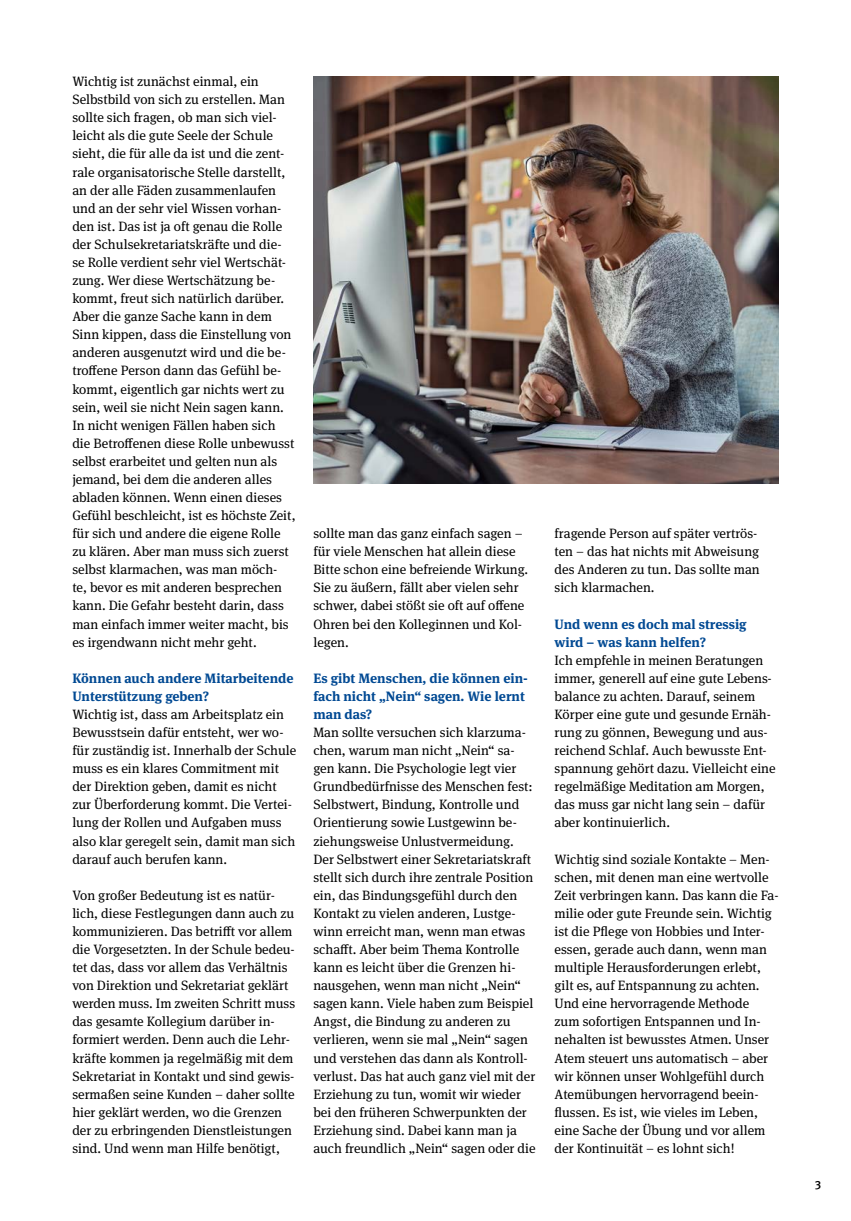
<style>
.page{position:relative;width:851px;height:1221px;background:#fff}
.page>*{position:absolute;margin:0;border:0;box-sizing:border-box;transform-origin:0 0}
._02_Fließtext_Fließtext{font:13.5px/18px "DGUV Meta Serif";color:#000}
._02_Fließtext_Interview_Frage{font:700 13.5px/18px "DGUV Meta Serif";color:#004993}
.t1{font:500 12px "DGUV Meta";color:#000}
</style>
<div class="page">
<img style="left:313px;top:77px;width:465px;height:407px">
<p class="_02_Fließtext_Fließtext" style="left:72px;top:73px;width:225px">Wichtig ist zunächst einmal, ein Selbstbild von sich zu erstellen. Man sollte sich fragen, ob man sich viel&shy;leicht als die gute Seele der Schule sieht, die für alle da ist und die zent&shy;rale organisatorische Stelle darstellt, an der alle Fäden zusammenlaufen und an der sehr viel Wissen vorhan&shy;den ist. Das ist ja oft genau die Rolle der Schulsekretariatskräfte und die&shy;se Rolle verdient sehr viel Wertschät&shy;zung. Wer diese Wertschätzung be&shy;kommt, freut sich natürlich darüber.<br>Aber die ganze Sache kann in dem Sinn kippen, dass die Einstellung von anderen ausgenutzt wird und die be&shy;troffene Person dann das Gefühl be&shy;kommt, eigentlich gar nichts wert zu sein, weil sie nicht Nein sagen kann.<br>In nicht wenigen Fällen haben sich die Betroffenen diese Rolle unbewusst selbst erarbeitet und gelten nun als jemand, bei dem die anderen alles abladen können. Wenn einen dieses Gefühl beschleicht, ist es höchste Zeit, für sich und andere die eigene Rolle zu klären. Aber man muss sich zuerst selbst klarmachen, was man möch-<br>te, bevor es mit anderen besprechen kann. Die Gefahr besteht darin, dass man einfach immer weiter macht, bis es irgendwann nicht mehr geht.</p>
<p class="_02_Fließtext_Interview_Frage" style="left:72px;top:669px;width:223px">Können auch andere Mitarbeitende<br>Unterstützung geben?</p>
<p class="_02_Fließtext_Fließtext" style="left:72px;top:705px;width:225px">Wichtig ist, dass am Arbeitsplatz ein Bewusstsein dafür entsteht, wer wo&shy;für zuständig ist. Innerhalb der Schule muss es ein klares Commitment mit der Direktion geben, damit es nicht zur Überforderung kommt. Die Vertei&shy;lung der Rollen und Aufgaben muss also klar geregelt sein, damit man sich darauf auch berufen kann.</p>
<p class="_02_Fließtext_Fließtext" style="left:72px;top:886px;width:224px">Von großer Bedeutung ist es natür&shy;lich, diese Festlegungen dann auch zu kommunizieren. Das betrifft vor allem die Vorgesetzten. In der Schule bedeu&shy;tet das, dass vor allem das Verhältnis von Direktion und Sekretariat geklärt werden muss. Im zweiten Schritt muss das gesamte Kollegium darüber in&shy;formiert werden. Denn auch die Lehr&shy;kräfte kommen ja regelmäßig mit dem Sekretariat in Kontakt und sind gewis&shy;sermaßen seine Kunden – daher sollte hier geklärt werden, wo die Grenzen der zu erbringenden Dienstleistungen sind. Und wenn man Hilfe benötigt,</p>
<p class="_02_Fließtext_Fließtext" style="left:313px;top:525px;width:216px">sollte man das ganz einfach sagen – für viele Menschen hat allein diese<br>Bitte schon eine befreiende Wirkung.<br>Sie zu äußern, fällt aber vielen sehr schwer, dabei stößt sie oft auf offene<br>Ohren bei den Kolleginnen und Kol&shy;legen.</p>
<p class="_02_Fließtext_Interview_Frage" style="left:313px;top:669px;width:216px">Es gibt Menschen, die können ein&shy;fach nicht „Nein“ sagen. Wie lernt man das?</p>
<p class="_02_Fließtext_Fließtext" style="left:313px;top:723px;width:224px">Man sollte versuchen sich klarzuma&shy;chen, warum man nicht „Nein“ sa&shy;gen kann. Die Psychologie legt vier Grundbedürfnisse des Menschen fest:<br>Selbstwert, Bindung, Kontrolle und Orientierung sowie Lustgewinn be&shy;ziehungsweise Unlustvermeidung.<br>Der Selbstwert einer Sekretariatskraft stellt sich durch ihre zentrale Position ein, das Bindungsgefühl durch den Kontakt zu vielen anderen, Lustge&shy;winn erreicht man, wenn man etwas schafft. Aber beim Thema Kontrolle kann es leicht über die Grenzen hi&shy;nausgehen, wenn man nicht „Nein“ sagen kann. Viele haben zum Beispiel Angst, die Bindung zu anderen zu verlieren, wenn sie mal „Nein“ sagen und verstehen das dann als Kontroll&shy;verlust. Das hat auch ganz viel mit der Erziehung zu tun, womit wir wieder bei den früheren Schwerpunkten der Erziehung sind. Dabei kann man ja auch freundlich „Nein“ sagen oder die</p>
<p class="_02_Fließtext_Fließtext" style="left:554px;top:525px;width:207px">fragende Person auf später vertrös&shy;ten – das hat nichts mit Abweisung des Anderen zu tun. Das sollte man sich klarmachen.</p>
<p class="_02_Fließtext_Interview_Frage" style="left:554px;top:615px;width:193px">Und wenn es doch mal stressig wird – was kann helfen?</p>
<p class="_02_Fließtext_Fließtext" style="left:554px;top:651px;width:222px">Ich empfehle in meinen Beratungen immer, generell auf eine gute Lebens&shy;balance zu achten. Darauf, seinem Körper eine gute und gesunde Ernäh&shy;rung zu gönnen, Bewegung und aus&shy;reichend Schlaf. Auch bewusste Ent&shy;spannung gehört dazu. Vielleicht eine regelmäßige Meditation am Morgen, das muss gar nicht lang sein – dafür aber kontinuierlich.</p>
<p class="_02_Fließtext_Fließtext" style="left:554px;top:850px;width:225px">Wichtig sind soziale Kontakte – Men&shy;schen, mit denen man eine wertvolle Zeit verbringen kann. Das kann die Fa&shy;milie oder gute Freunde sein. Wichtig ist die Pflege von Hobbies und Inter&shy;essen, gerade auch dann, wenn man multiple Herausforderungen erlebt, gilt es, auf Entspannung zu achten.<br>Und eine hervorragende Methode<br>zum sofortigen Entspannen und In&shy;nehalten ist bewusstes Atmen. Unser Atem steuert uns automatisch – aber wir können unser Wohlgefühl durch Atemübungen hervorragend beein&shy;flussen. Es ist, wie vieles im Leben, eine Sache der Übung und vor allem der Kontinuität – es lohnt sich!</p>
<p class="t1" style="left:814px;top:1177px;width:8px">3</p>
</div>
